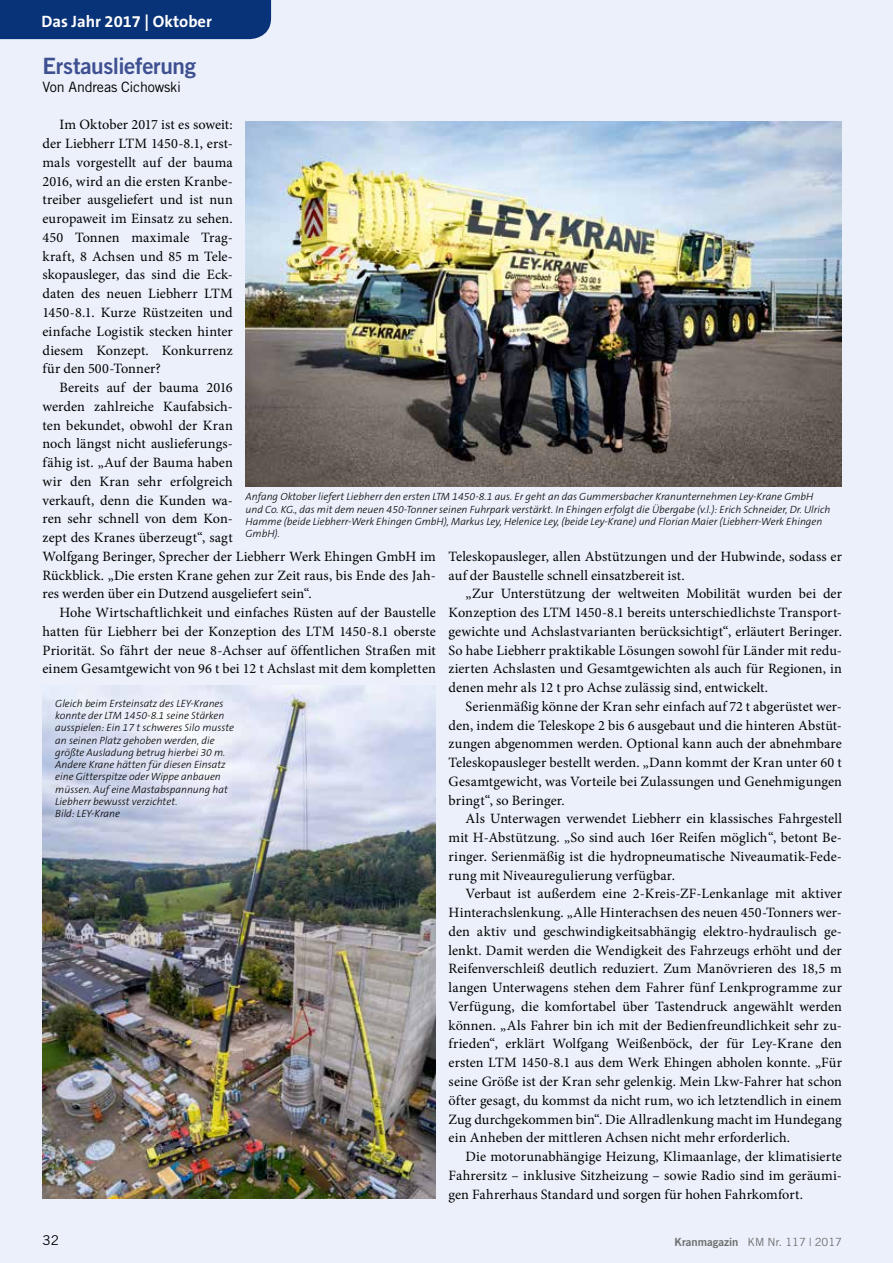
<style>
.page{position:relative;width:893px;height:1263px;background:#ebf0fa}
.page>*{position:absolute;margin:0;border:0;box-sizing:border-box;transform-origin:0 0}
.t1{font:22.5px "Trade Gothic Bold Two";letter-spacing:-.015em;color:#3e5090}
.t2{font:700 16.5px "The Sans B7";color:#fff}
.t3{font:14.25px/18.8px "Minion Pro";letter-spacing:.005em;color:#000;text-align:justify}
.t4{font:14.25px "Trade Gothic";letter-spacing:-.015em;color:#000}
.t5{font:13.5px "Trade Gothic";color:#000}
.t6{font:11.25px "Trade Gothic";color:#6e6e6e}
.t7{font:italic 300 10.5px/12.3px "The Sans B3";color:#000}
.s1{font-family:"Trade Gothic Bold Two"}
</style>
<div class="page">
<div style="left:0;top:0;width:271px;height:39px;background:#093379"></div>
<img style="left:246px;top:121px;width:596px;height:366px">
<img style="left:43px;top:685px;width:393px;height:513px">
<div style="left:46px;top:690px;width:197px;height:137px;background:#fff;opacity:.75"></div>
<p class="t2" style="left:41px;top:13px;width:172px">Das Jahr 2017 | Oktober</p>
<h1 class="t1" style="left:43px;top:52px;width:155px">Erstauslieferung</h1>
<p class="t4" style="left:43px;top:78px;width:140px">Von Andreas Cichowski</p>
<p class="t3" style="left:43px;top:116px;width:192px;text-indent:17px">Im Oktober 2017 ist es soweit: der Liebherr LTM 1450-8.1, erst&shy;mals vorgestellt auf der bauma 2016, wird an die ersten Kranbe&shy;treiber ausgeliefert und ist nun europaweit im Einsatz zu sehen.<br>450 Tonnen maximale Trag&shy;kraft, 8 Achsen und 85 m Tele&shy;skopausleger, das sind die Eck&shy;daten des neuen Liebherr LTM 1450-8.1. Kurze Rüstzeiten und einfache Logistik stecken hinter diesem Konzept. Konkurrenz für den 500-Tonner?</p>
<p class="t3" style="left:43px;top:378px;width:395px;text-align:left;text-indent:17px">Bereits auf der bauma 2016<br>werden zahlreiche Kaufabsich-<br>ten bekundet, obwohl der Kran<br>noch längst nicht auslieferungs-<br>fähig ist. „Auf der Bauma haben<br>wir den Kran sehr erfolgreich<br>verkauft, denn die Kunden wa-<br>ren sehr schnell von dem Kon-<br>zept des Kranes überzeugt“, sagt<br>Wolfgang Beringer, Sprecher der Liebherr Werk Ehingen GmbH im Rückblick. „Die ersten Krane gehen zur Zeit raus, bis Ende des Jah&shy;res werden über ein Dutzend ausgeliefert sein“.</p>
<p class="t3" style="left:43px;top:603px;width:395px;text-indent:17px">Hohe Wirtschaftlichkeit und einfaches Rüsten auf der Baustelle hatten für Liebherr bei der Konzeption des LTM 1450-8.1 oberste Priorität. So fährt der neue 8-Achser auf öffentlichen Straßen mit einem Gesamtgewicht von 96 t bei 12 t Achslast mit dem kompletten</p>
<p class="t7" style="left:246px;top:491px;width:586px">Anfang Oktober liefert Liebherr den ersten LTM 1450-8.1 aus. Er geht an das Gummersbacher Kranunternehmen Ley-Krane GmbH und Co. KG., das mit dem neuen 450-Tonner seinen Fuhrpark verstärkt. In Ehingen erfolgt die Übergabe (v.l.): Erich Schneider, Dr. Ulrich Hamme (beide Liebherr-Werk Ehingen GmbH), Markus Ley, Helenice Ley, (beide Ley-Krane) und Florian Maier (Liebherr-Werk Ehingen GmbH).</p>
<p class="t3" style="left:449px;top:547px;width:395px">Teleskopausleger, allen Abstützungen und der Hubwinde, sodass er auf der Baustelle schnell einsatzbereit ist.</p>
<p class="t3" style="left:449px;top:584px;width:395px;text-indent:17px">„Zur Unterstützung der weltweiten Mobilität wurden bei der Konzeption des LTM 1450-8.1 bereits unterschiedlichste Transport&shy;gewichte und Achslastvarianten berücksichtigt“, erläutert Beringer.<br>So habe Liebherr praktikable Lösungen sowohl für Länder mit redu&shy;zierten Achslasten und Gesamtgewichten als auch für Regionen, in denen mehr als 12 t pro Achse zulässig sind, entwickelt.</p>
<p class="t3" style="left:449px;top:697px;width:395px;text-indent:17px">Serienmäßig könne der Kran sehr einfach auf 72 t abgerüstet wer&shy;den, indem die Teleskope 2 bis 6 ausgebaut und die hinteren Abstüt&shy;zungen abgenommen werden. Optional kann auch der abnehmbare Teleskopausleger bestellt werden. „Dann kommt der Kran unter 60 t Gesamtgewicht, was Vorteile bei Zulassungen und Genehmigungen bringt“, so Beringer.</p>
<p class="t3" style="left:449px;top:809px;width:395px;text-indent:17px">Als Unterwagen verwendet Liebherr ein klassisches Fahrgestell mit H-Abstützung. „So sind auch 16er Reifen möglich“, betont Be&shy;ringer. Serienmäßig ist die hydropneumatische Niveaumatik-Fede&shy;rung mit Niveauregulierung verfügbar.</p>
<p class="t3" style="left:449px;top:884px;width:395px;text-indent:17px">Verbaut ist außerdem eine 2-Kreis-ZF-Lenkanlage mit aktiver Hinterachslenkung. „Alle Hinterachsen des neuen 450-Tonners wer&shy;den aktiv und geschwindigkeitsabhängig elektro-hydraulisch ge&shy;lenkt. Damit werden die Wendigkeit des Fahrzeugs erhöht und der Reifenverschleiß deutlich reduziert. Zum Manövrieren des 18,5 m langen Unterwagens stehen dem Fahrer fünf Lenkprogramme zur Verfügung, die komfortabel über Tastendruck angewählt werden können. „Als Fahrer bin ich mit der Bedienfreundlichkeit sehr zu&shy;frieden“, erklärt Wolfgang Weißenböck, der für Ley-Krane den ersten LTM 1450-8.1 aus dem Werk Ehingen abholen konnte. „Für seine Größe ist der Kran sehr gelenkig. Mein Lkw-Fahrer hat schon öfter gesagt, du kommst da nicht rum, wo ich letztendlich in einem Zug durchgekommen bin“. Die Allradlenkung macht im Hundegang ein Anheben der mittleren Achsen nicht mehr erforderlich.</p>
<p class="t3" style="left:449px;top:1147px;width:395px;text-indent:17px">Die motorunabhängige Heizung, Klimaanlage, der klimatisierte Fahrersitz – inklusive Sitzheizung – sowie Radio sind im geräumi&shy;gen Fahrerhaus Standard und sorgen für hohen Fahrkomfort.</p>
<p class="t7" style="left:55px;top:697px;width:180px">Gleich beim Ersteinsatz des LEY-Kranes konnte der LTM 1450-8.1 seine Stärken ausspielen: Ein 17 t schweres Silo musste an seinen Platz gehoben werden, die größte Ausladung betrug hierbei 30 m.<br>Andere Krane hätten für diesen Einsatz eine Gitterspitze oder Wippe anbauen müssen. Auf eine Mastabspannung hat Liebherr bewusst verzichtet.<br>Bild: LEY-Krane</p>
<p class="t5" style="left:43px;top:1232px;width:18px">32</p>
<p class="t6" style="left:675px;top:1235px;width:169px"><span class="s1">Kranmagazin</span> KM Nr. 117 | 2017</p>
</div>
